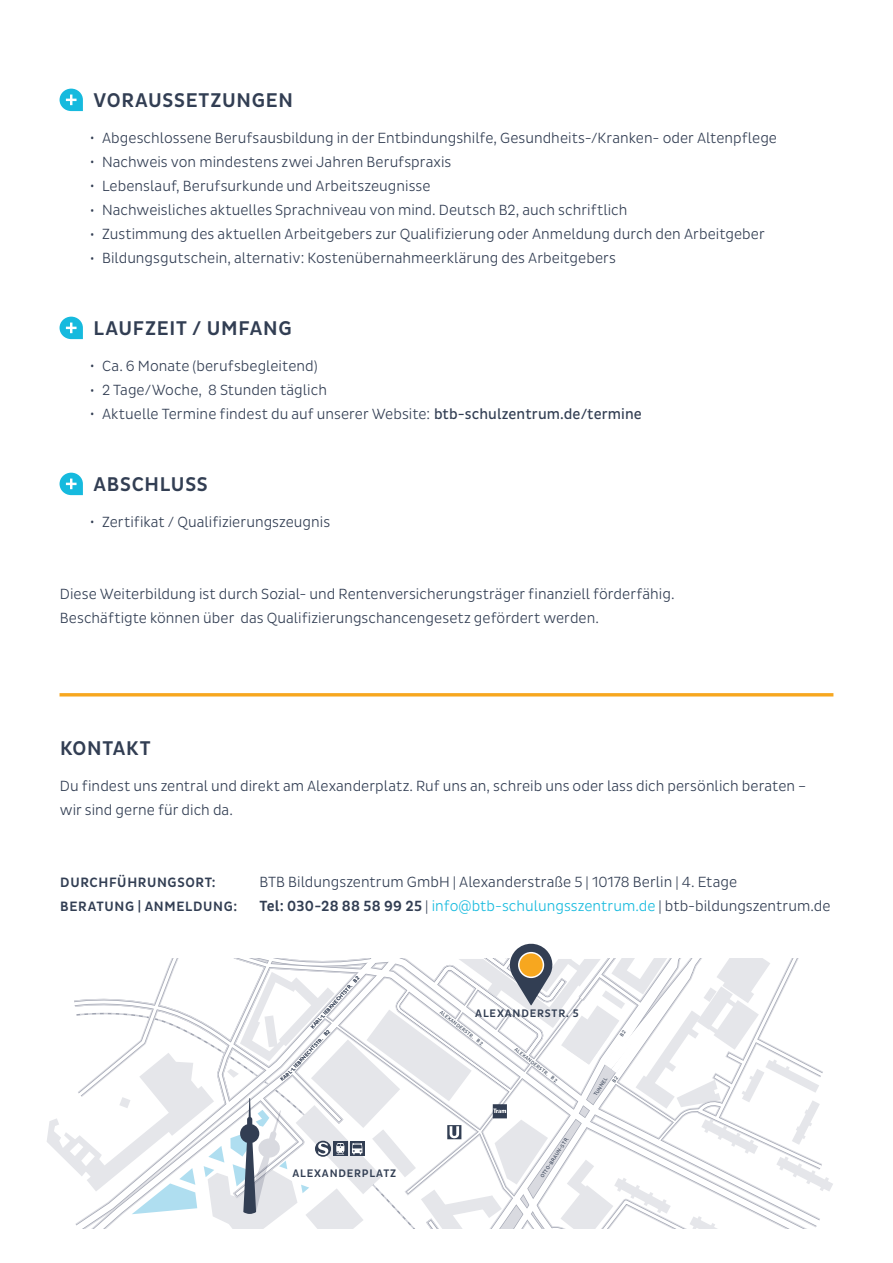
<style>
.page{position:relative;width:893px;height:1263px;background:#fff}
.page>*{position:absolute;margin:0;border:0;box-sizing:border-box;transform-origin:0 0}
.t1{font:500 20.25px "Pluto Sans Cond";letter-spacing:.035em;color:#323e53}
.t2{font:300 15px/24px "Pluto Sans Cond";letter-spacing:.005em;color:#323e53}
.t3{font:300 15px "Pluto Sans Cond";color:#16bade}
.t4{font:500 13.8px "Pluto Sans Cond";letter-spacing:.05em;color:#323e53}
.t5{font:500 11.1px "Pluto Sans Cond";letter-spacing:.075em;color:#323e53}
.t6{font:5.1px "Pluto Sans Cond";color:#323e53}
.s1{font-weight:400}
.s2{font-weight:500;color:#323e53}
.s3{color:#323e53}
</style>
<div class="page">
<hr style="left:60px;top:693px;width:773px;height:3px;background:#f7a71f">
<svg style="left:60px;top:89px;width:23px;height:22px"></svg>
<svg style="left:60px;top:317px;width:23px;height:22px"></svg>
<svg style="left:60px;top:473px;width:23px;height:22px"></svg>
<svg style="left:47px;top:943px;width:786px;height:286px"></svg>
<h1 class="t1" style="left:94px;top:88px;width:201px">VORAUSSETZUNGEN</h1>
<p class="t2" style="left:90px;top:126px;width:689px">• Abgeschlossene Berufsausbildung in der Entbindungshilfe, Gesundheits-/Kranken- oder Altenpflege</p>
<p class="t2" style="left:90px;top:150px;width:363px">• Nachweis von mindestens zwei Jahren Berufspraxis</p>
<p class="t2" style="left:90px;top:174px;width:342px">• Lebenslauf, Berufsurkunde und Arbeitszeugnisse</p>
<p class="t2" style="left:90px;top:198px;width:539px">• Nachweisliches aktuelles Sprachniveau von mind. Deutsch B2, auch schriftlich</p>
<p class="t2" style="left:90px;top:222px;width:676px">• Zustimmung des aktuellen Arbeitgebers zur Qualifizierung oder Anmeldung durch den Arbeitgeber</p>
<p class="t2" style="left:90px;top:246px;width:528px">• Bildungsgutschein, alternativ: Kostenübernahmeerklärung des Arbeitgebers</p>
<h1 class="t1" style="left:94px;top:316px;width:200px">LAUFZEIT / UMFANG</h1>
<p class="t2" style="left:90px;top:354px;width:229px">• Ca. 6 Monate (berufsbegleitend)</p>
<p class="t2" style="left:90px;top:378px;width:239px">• 2 Tage/Woche, 8 Stunden täglich</p>
<p class="t2" style="left:90px;top:402px;width:553px">• Aktuelle Termine findest du auf unserer Website: <span class="s1">btb-schulzentrum.de/termine</span></p>
<h1 class="t1" style="left:94px;top:472px;width:116px">ABSCHLUSS</h1>
<p class="t2" style="left:90px;top:510px;width:242px">• Zertifikat / Qualifizierungszeugnis</p>
<p class="t2" style="left:60px;top:582px;width:616px">Diese Weiterbildung ist durch Sozial- und Rentenversicherungsträger finanziell förderfähig.<br>Beschäftigte können über das Qualifizierungschancengesetz gefördert werden.</p>
<h1 class="t1" style="left:60px;top:736px;width:92px">KONTAKT</h1>
<p class="t2" style="left:60px;top:774px;width:748px">Du findest uns zentral und direkt am Alexanderplatz. Ruf uns an, schreib uns oder lass dich persönlich beraten – wir sind gerne für dich da.</p>
<p class="t4" style="left:60px;top:874px;width:157px">DURCHFÜHRUNGSORT:</p>
<p class="t2" style="left:259px;top:870px;width:479px">BTB Bildungszentrum GmbH | Alexanderstraße 5 | 10178 Berlin | 4. Etage</p>
<p class="t4" style="left:60px;top:898px;width:178px">BERATUNG | ANMELDUNG:</p>
<p class="t3" style="left:259px;top:897px;width:573px"><span class="s2">Tel: 030-28 88 58 99 25</span> <span class="s3">|</span> info@btb-schulungsszentrum.de <span class="s3">| btb-bildungszentrum.de</span></p>
<p class="t6" style="left:310px;top:1025px;width:70px;rotate:-47deg">KARL-LIEBKNECHTSTR. B2</p>
<p class="t6" style="left:287px;top:1071px;width:60px;rotate:-47deg">L-LIEBKNECHTSTR. B2</p>
<p class="t5" style="left:292px;top:1167px;width:105px">ALEXANDERPLATZ</p>
<p class="t5" style="left:475px;top:1006px;width:105px">ALEXANDERSTR. 5</p>
<p class="t6" style="left:442px;top:1010px;width:54px;rotate:37deg">ALEXANDERSTR. B2</p>
<p class="t6" style="left:517px;top:1046px;width:54px;rotate:38deg">ALEXANDERSTR. B2</p>
<p class="t6" style="left:593px;top:1094px;width:22px;rotate:-57deg">TUNNEL</p>
<p class="t6" style="left:539px;top:1176px;width:49px;rotate:-57deg">OTTO-BRAUN-STR.</p>
</div>
